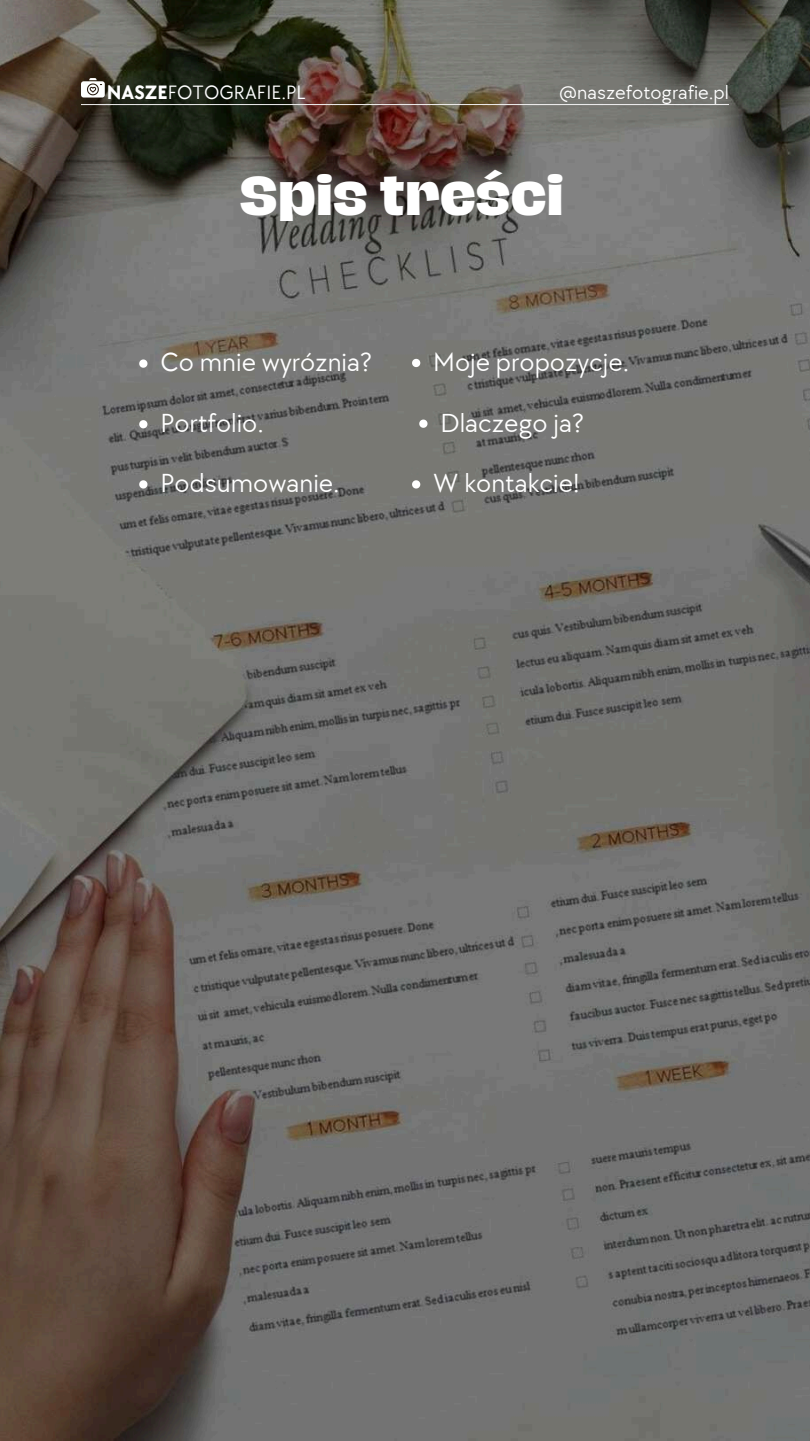
<style>
.page{position:relative;width:810px;height:1441px;background:#fff}
.page>*{position:absolute;margin:0;border:0;box-sizing:border-box;transform-origin:0 0}
.t1{font:800 50px "Hagrid";color:#fff}
.t2{font:27px "TT Chocolates";color:#fff}
.t3{font:20px "TT Chocolates";color:#fff}
.s1{font-weight:700}
</style>
<div class="page">
<img style="left:0;top:0;width:810px;height:1440px">
<svg style="left:139px;top:359px;width:8px;height:8px"></svg>
<svg style="left:139px;top:480px;width:8px;height:8px"></svg>
<svg style="left:412px;top:480px;width:8px;height:8px"></svg>
<svg style="left:419px;top:419px;width:9px;height:9px"></svg>
<svg style="left:139px;top:420px;width:8px;height:8px"></svg>
<svg style="left:412px;top:359px;width:8px;height:8px"></svg>
<svg style="left:81px;top:78px;width:24px;height:19px"></svg>
<hr style="left:81px;top:104px;width:648px;height:1px;background:#f1f0f1">
<p class="t3" style="left:107px;top:81px;width:201px"><span class="s1">NASZE</span>FOTOGRAFIE.PL</p>
<p class="t3" style="left:559px;top:81px;width:172px">@naszefotografie.pl</p>
<h1 class="t1" style="left:239px;top:171px;width:326px">SPIS TREŚCI</h1>
<p class="t2" style="left:160px;top:347px;width:213px">Co mnie wyróznia?</p>
<p class="t2" style="left:433px;top:346px;width:198px">Moje propozycje.</p>
<p class="t2" style="left:160px;top:408px;width:105px">Portfolio.</p>
<p class="t2" style="left:440px;top:407px;width:145px">Dlaczego ja?</p>
<p class="t2" style="left:160px;top:468px;width:181px">Podsumowanie.</p>
<p class="t2" style="left:433px;top:468px;width:148px">W kontakcie!</p>
</div>
